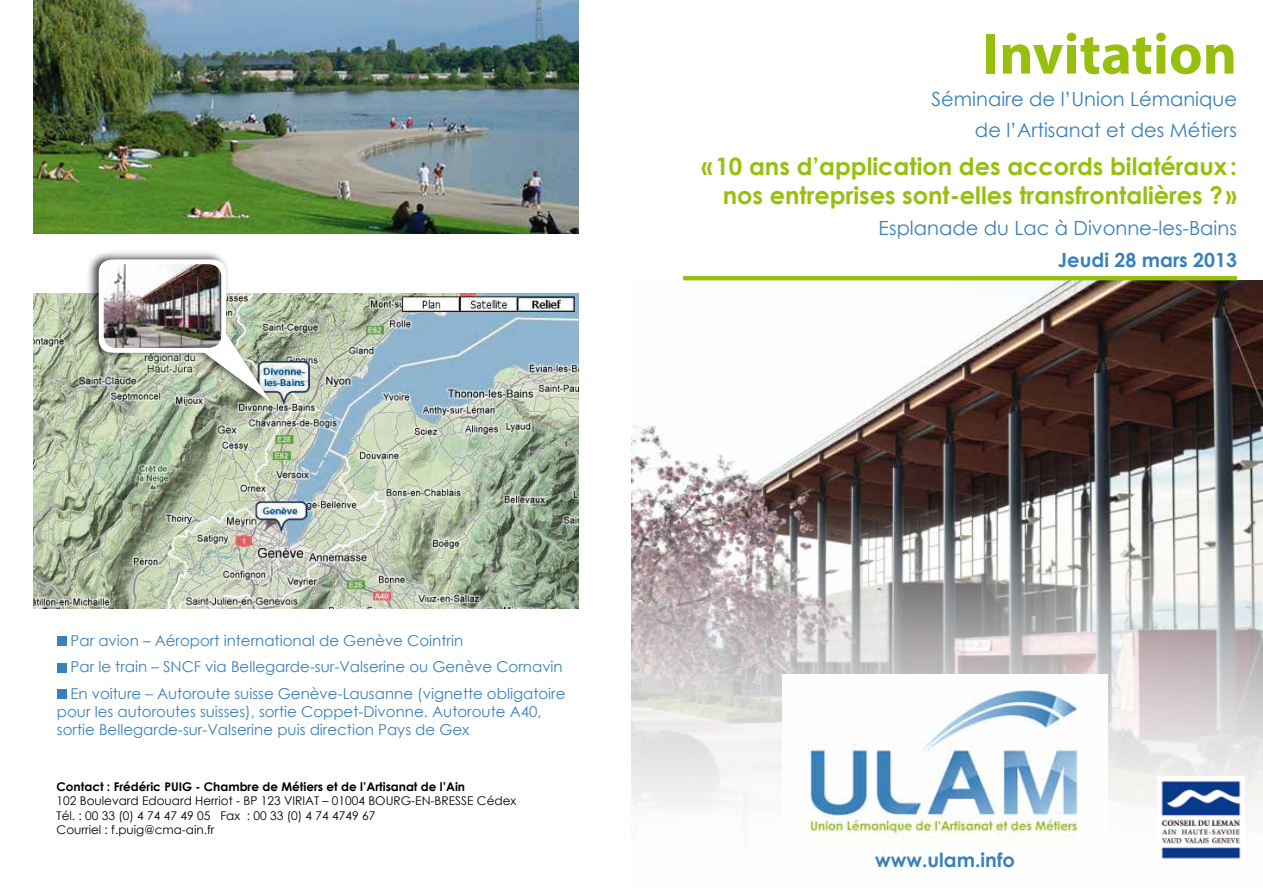
<style>
.page{position:relative;width:1263px;height:893px;background:#fff}
.page>*{position:absolute;margin:0;border:0;box-sizing:border-box;transform-origin:0 0}
.t1{font:700 58.5px "Myriad Pro";color:#97bf0d}
.t2{font:700 24px/28.8px "Century Gothic";color:#97bf0d;text-align:right}
.t3{font:19.5px/32px "Century Gothic";color:#3981ba;text-align:right}
.t4{font:700 19.5px "Century Gothic";color:#3981ba}
.t5{font:15px/26.5px "Century Gothic";color:#3981ba}
.t6{font:12px/14.4px "Century Gothic";color:#000}
.t7{font:700 12px "Century Gothic";color:#000}
</style>
<div class="page">
<img style="left:631px;top:281px;width:632px;height:530px">
<img style="left:33px;top:293px;width:545px;height:316px">
<hr style="left:683px;top:276px;width:554px;height:4px;background:#97bf0d">
<img style="left:782px;top:674px;width:326px;height:172px">
<div style="left:57px;top:636px;width:9px;height:10px;background:#3981ba"></div>
<div style="left:57px;top:663px;width:9px;height:9px;background:#3981ba"></div>
<div style="left:57px;top:689px;width:9px;height:10px;background:#3981ba"></div>
<img style="left:33px;top:0;width:545px;height:234px">
<div style="left:86px;top:250px;width:188px;height:158px;background:#000;opacity:.75"></div>
<img style="left:192px;top:318px;width:79px;height:84px">
<img style="left:104px;top:265px;width:117px;height:83px">
<div style="left:99px;top:260px;width:127px;height:93px;border:4px solid #fff;border-radius:15px"></div>
<img style="left:1158px;top:777px;width:86px;height:82px">
<h1 class="t1" style="left:982px;top:16px;width:256px">Invitation</h1>
<h3 class="t3" style="left:931px;top:82px;width:307px">Séminaire de l’Union Lémanique de l’Artisanat et des Métiers</h3>
<h2 class="t2" style="left:701px;top:151px;width:537px">«10 ans d’application des accords bilatéraux: nos entreprises sont-elles transfrontalières ?»</h2>
<h3 class="t3" style="left:879px;top:212px;width:360px">Esplanade du Lac à Divonne-les-Bains</h3>
<h3 class="t4" style="left:1058px;top:245px;width:181px">Jeudi 28 mars 2013</h3>
<p class="t5" style="left:71px;top:627px;width:496px">Par avion – Aéroport international de Genève Cointrin<br>Par le train – SNCF via Bellegarde-sur-Valserine ou Genève Cornavin<br>En voiture – Autoroute suisse Genève-Lausanne (vignette obligatoire</p>
<p class="t5" style="left:57px;top:702px;width:486px;line-height:18px">pour les autoroutes suisses), sortie Coppet-Divonne. Autoroute A40, sortie Bellegarde-sur-Valserine puis direction Pays de Gex</p>
<p class="t7" style="left:57px;top:777px;width:410px">Contact : Frédéric PUIG - Chambre de Métiers et de l’Artisanat de l’Ain</p>
<p class="t6" style="left:57px;top:794px;width:461px">102 Boulevard Edouard Herriot - BP 123 VIRIAT – 01004 BOURG-EN-BRESSE Cédex<br>Tél. : 00 33 (0) 4 74 47 49 05 Fax : 00 33 (0) 4 74 4749 67<br>Courriel : f.puig@cma-ain.fr</p>
<h3 class="t4" style="left:875px;top:845px;width:141px">www.ulam.info</h3>
</div>
